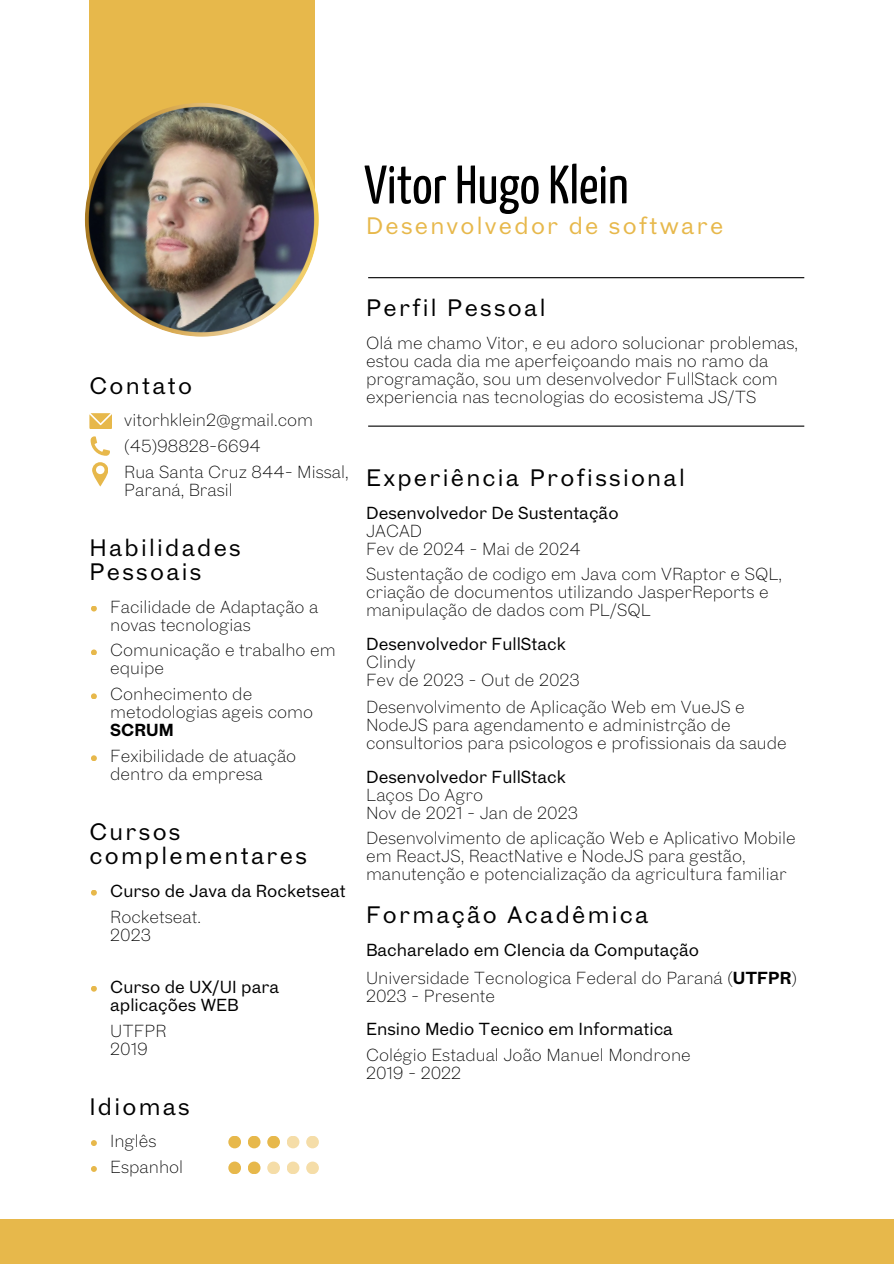
<style>
.page{position:relative;width:894px;height:1264px;background:#fff}
.page>*{position:absolute;margin:0;border:0;box-sizing:border-box;transform-origin:0 0}
.t1{font:54px "Yanone Kaffeesatz";color:#000}
.t2{font:22.5px/23.7px "Touvlo";letter-spacing:.1em;color:#000}
.t3{font:22.5px "Touvlo";letter-spacing:.1em;color:#e7b84b}
.t4{font:200 16.5px/18px "Touvlo";color:#000}
.t5{font:16.5px/18px "Touvlo";color:#000}
.s1{font-weight:700}
</style>
<div class="page">
<div style="left:89px;top:0;width:225px;height:219px;background:#e7b84b"></div>
<img style="left:85px;top:103px;width:234px;height:234px">
<svg style="left:91px;top:1166px;width:6px;height:5px"></svg>
<svg style="left:91px;top:1140px;width:6px;height:5px"></svg>
<div style="left:306px;top:1161px;width:13px;height:13px;background:#f5dda8;border-radius:50%"></div>
<div style="left:286px;top:1161px;width:13px;height:13px;background:#f5dda8;border-radius:50%"></div>
<div style="left:267px;top:1161px;width:13px;height:13px;background:#f5dda8;border-radius:50%"></div>
<div style="left:248px;top:1161px;width:12px;height:13px;background:#e7b84b;border-radius:50%"></div>
<div style="left:228px;top:1161px;width:13px;height:13px;background:#e7b84b;border-radius:50%"></div>
<div style="left:306px;top:1135px;width:13px;height:13px;background:#f5dda8;border-radius:50%"></div>
<div style="left:286px;top:1135px;width:13px;height:13px;background:#f5dda8;border-radius:50%"></div>
<div style="left:267px;top:1135px;width:13px;height:13px;background:#e7b84b;border-radius:50%"></div>
<div style="left:248px;top:1135px;width:12px;height:13px;background:#e7b84b;border-radius:50%"></div>
<div style="left:228px;top:1135px;width:13px;height:13px;background:#e7b84b;border-radius:50%"></div>
<svg style="left:91px;top:986px;width:6px;height:5px"></svg>
<svg style="left:91px;top:890px;width:6px;height:5px"></svg>
<svg style="left:91px;top:755px;width:6px;height:6px"></svg>
<svg style="left:91px;top:693px;width:6px;height:6px"></svg>
<svg style="left:91px;top:649px;width:6px;height:6px"></svg>
<svg style="left:91px;top:606px;width:6px;height:5px"></svg>
<svg style="left:92px;top:462px;width:16px;height:24px"></svg>
<svg style="left:91px;top:436px;width:19px;height:19px"></svg>
<svg style="left:89px;top:413px;width:23px;height:16px"></svg>
<hr style="left:368px;top:425px;width:436px;height:1px;background:#000">
<hr style="left:368px;top:277px;width:436px;height:1px;background:#000">
<div style="left:0;top:1219px;width:893px;height:44px;background:#e7b84b"></div>
<p class="t1" style="left:364px;top:164px;width:266px">Vitor Hugo Klein</p>
<h2 class="t3" style="left:366px;top:209px;width:359px">Desenvolvedor de software</h2>
<h3 class="t2" style="left:89px;top:372px;width:104px">Contato</h3>
<p class="t4" style="left:124px;top:410px;width:190px">vitorhklein2@gmail.com</p>
<p class="t4" style="left:124px;top:436px;width:138px">(45)98828-6694</p>
<p class="t4" style="left:124px;top:462px;width:226px">Rua Santa Cruz 844- Missal,<br>Paraná, Brasil</p>
<p class="t2" style="left:89px;top:535px;width:153px">Habilidades<br>Pessoais</p>
<h2 class="t4" style="left:110px;top:596px;width:210px">Facilidade de Adaptação a novas tecnologias</h2>
<p class="t4" style="left:110px;top:640px;width:227px">Comunicação e trabalho em equipe</p>
<p class="t4" style="left:110px;top:684px;width:204px">Conhecimento de metodologias ageis como<br><span class="s1">SCRUM</span></p>
<p class="t4" style="left:110px;top:746px;width:187px">Fexibilidade de atuação dentro da empresa</p>
<p class="t2" style="left:89px;top:819px;width:219px">Cursos complementares</p>
<h2 class="t5" style="left:110px;top:880px;width:237px">Curso de Java da Rocketseat</h2>
<p class="t4" style="left:110px;top:906px;width:92px">Rocketseat.</p>
<p class="t4" style="left:110px;top:924px;width:42px">2023</p>
<p class="t5" style="left:110px;top:976px;width:170px">Curso de UX/UI para aplicações WEB</p>
<p class="t4" style="left:110px;top:1020px;width:58px">UTFPR</p>
<p class="t4" style="left:110px;top:1038px;width:39px">2019</p>
<p class="t2" style="left:89px;top:1094px;width:102px">Idiomas</p>
<p class="t4" style="left:110px;top:1131px;width:48px">Inglês</p>
<h2 class="t4" style="left:110px;top:1157px;width:74px">Espanhol</h2>
<p class="t2" style="left:366px;top:295px;width:181px">Perfil Pessoal</p>
<p class="t4" style="left:366px;top:333px;width:433px">Olá me chamo Vitor, e eu adoro solucionar problemas, estou cada dia me aperfeiçoando mais no ramo da programação, sou um desenvolvedor FullStack com experiencia nas tecnologias do ecosistema JS/TS</p>
<p class="t2" style="left:366px;top:465px;width:320px">Experiência Profissional</p>
<p class="t5" style="left:366px;top:503px;width:254px">Desenvolvedor De Sustentação</p>
<p class="t4" style="left:366px;top:521px;width:58px">JACAD</p>
<p class="t4" style="left:366px;top:539px;width:216px">Fev de 2024 - Mai de 2024</p>
<p class="t4" style="left:366px;top:564px;width:417px">Sustentação de codigo em Java com VRaptor e SQL, criação de documentos utilizando JasperReports e manipulação de dados com PL/SQL</p>
<p class="t5" style="left:366px;top:634px;width:201px">Desenvolvedor FullStack</p>
<p class="t4" style="left:366px;top:652px;width:51px">Clindy</p>
<p class="t4" style="left:366px;top:670px;width:215px">Fev de 2023 - Out de 2023</p>
<p class="t4" style="left:366px;top:696px;width:422px">Desenvolvimento de Aplicação Web em VueJS e<br>NodeJS para agendamento e administrção de consultorios para psicologos e profissionais da saude</p>
<h2 class="t5" style="left:366px;top:766px;width:201px">Desenvolvedor FullStack</h2>
<p class="t4" style="left:366px;top:784px;width:119px">Laços Do Agro</p>
<p class="t4" style="left:366px;top:802px;width:213px">Nov de 2021 - Jan de 2023</p>
<h2 class="t4" style="left:366px;top:828px;width:431px">Desenvolvimento de aplicação Web e Aplicativo Mobile em ReactJS, ReactNative e NodeJS para gestão, manutenção e potencialização da agricultura familiar</h2>
<p class="t2" style="left:366px;top:902px;width:284px">Formação Acadêmica</p>
<h2 class="t5" style="left:366px;top:939px;width:334px">Bacharelado em CIencia da Computação</h2>
<p class="t4" style="left:366px;top:967px;width:432px">Universidade Tecnologica Federal do Paraná (<span class="s1">UTFPR</span>)</p>
<h1 class="t4" style="left:366px;top:985px;width:130px">2023 - Presente</h1>
<p class="t5" style="left:366px;top:1019px;width:308px">Ensino Medio Tecnico em Informatica</p>
<p class="t4" style="left:366px;top:1045px;width:326px">Colégio Estadual João Manuel Mondrone</p>
<h2 class="t4" style="left:366px;top:1063px;width:97px">2019 - 2022</h2>
</div>
